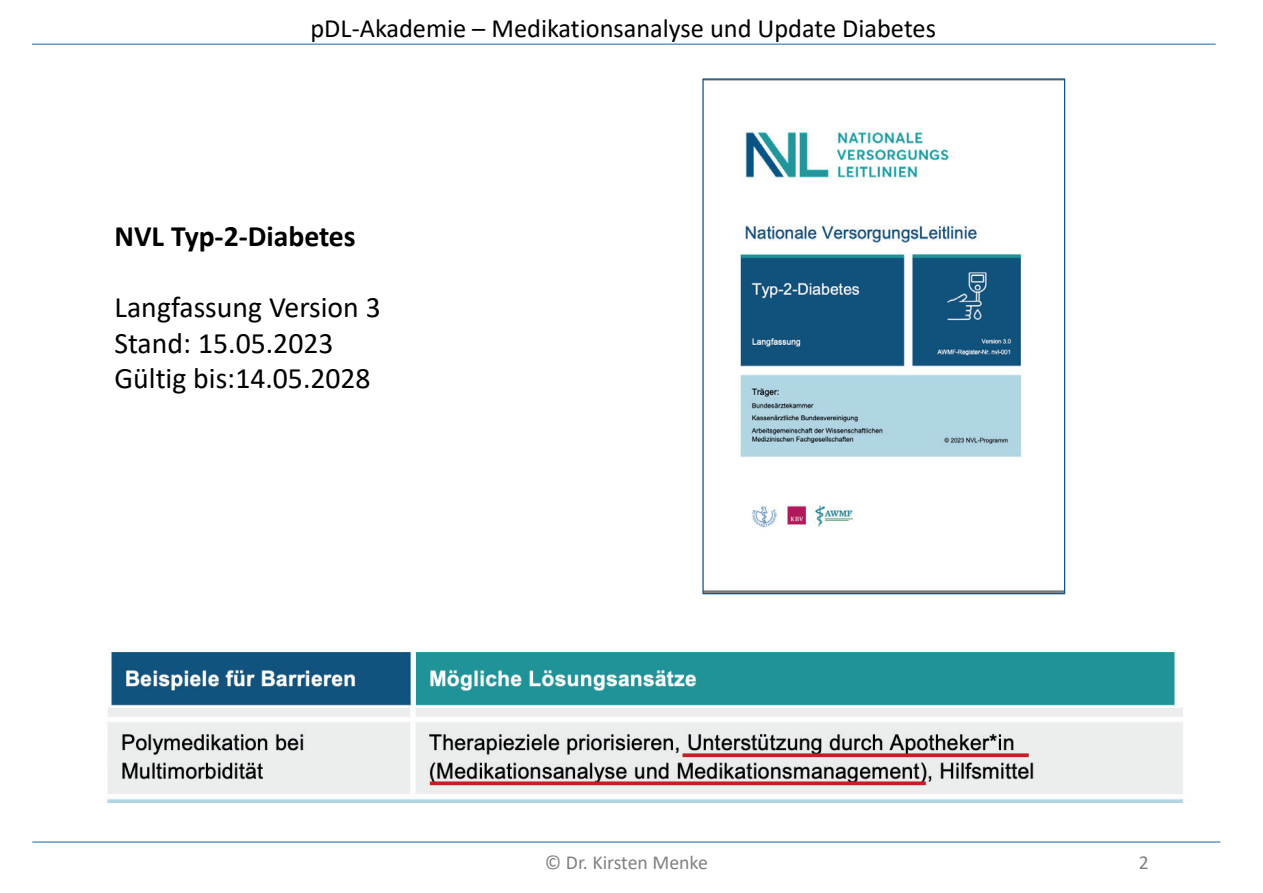
<style>
.page{position:relative;width:1263px;height:893px;background:#fff}
.page>*{position:absolute;margin:0;border:0;box-sizing:border-box;transform-origin:0 0}
.t1{font:29.7px/35.4px "Calibri";color:#000001}
.t2{font:700 29.7px "Calibri";color:#000001}
.t3{font:26.4px "Calibri";color:#000001}
.t4{font:19.8px "Calibri";color:#7e8182}
</style>
<div class="page">
<hr style="left:32px;top:841px;width:1188px;height:2px;background:#457fbc">
<hr style="left:32px;top:44px;width:1184px;height:1px;background:#457fbc">
<img style="left:107px;top:708px;width:1077px;height:94px">
<img style="left:110px;top:648px;width:1065px;height:60px">
<img style="left:704px;top:80px;width:359px;height:512px">
<svg style="left:682px;top:753px;width:347px;height:4px"></svg>
<svg style="left:430px;top:781px;width:496px;height:4px;background:#c5363b"></svg>
<p class="t3" style="left:310px;top:10px;width:627px">pDL-Akademie – Medikationsanalyse und Update Diabetes</p>
<p class="t2" style="left:114px;top:215px;width:243px">NVL Typ-2-Diabetes</p>
<p class="t1" style="left:114px;top:289px;width:268px">Langfassung Version 3<br>Stand: 15.05.2023<br>Gültig bis:14.05.2028</p>
<p class="t4" style="left:545px;top:848px;width:164px">© Dr. Kirsten Menke</p>
<p class="t4" style="left:1139px;top:848px;width:12px">2</p>
</div>
